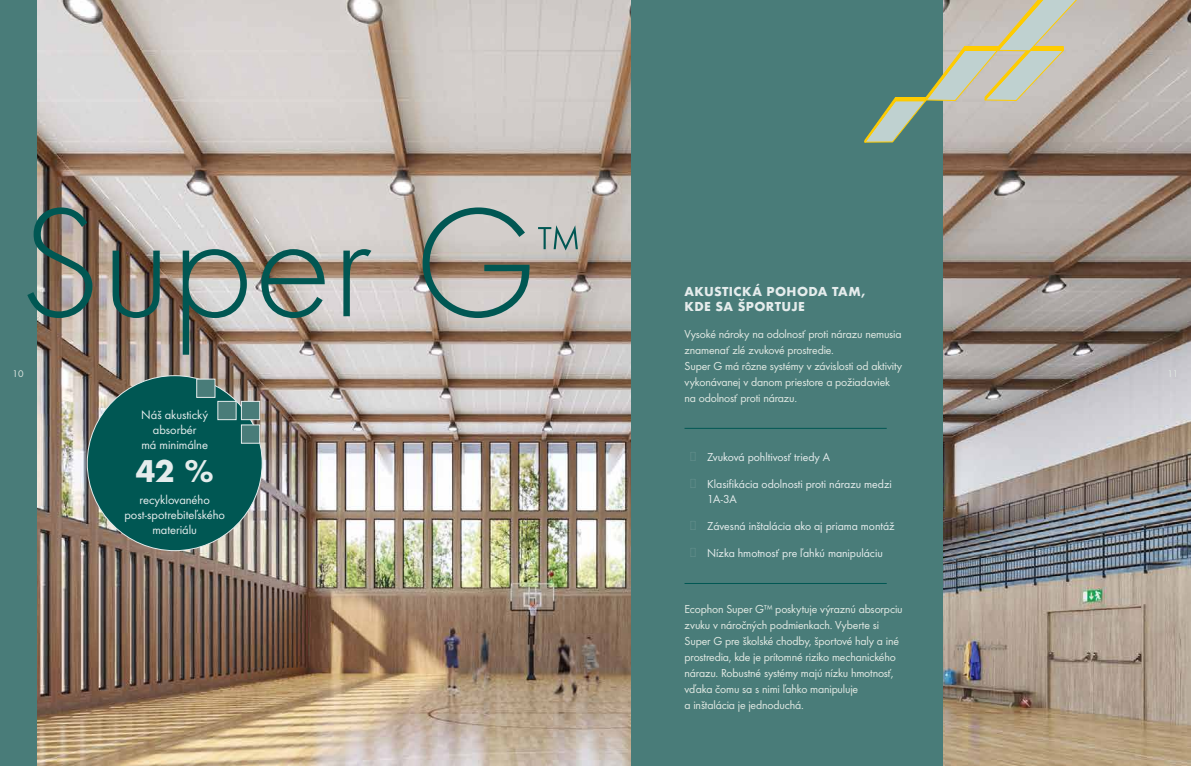
<style>
.page{position:relative;width:1191px;height:766px;background:#fff}
.page>*{position:absolute;margin:0;border:0;box-sizing:border-box;transform-origin:0 0}
.t1{font:300 160.8px "Futura";color:#005753}
.t2{font:300 58.3px "Futura";color:#005753}
.t3{font:700 29px "Futura";color:#e5ecec}
.t4{font:12.7px/15.3px "Futura Boo";letter-spacing:-.005em;color:#e5ecec;text-align:center}
.t5{font:12px/16px "Futura Boo";letter-spacing:-.015em;color:#e1e9e3}
.t6{font:12px/15px "Futura Boo";letter-spacing:-.005em;color:#e5ecec}
.t7{font:700 12px/15px "Futura";letter-spacing:.03em;color:#e5ecec}
.t8{font:10px "Futura Boo";color:#e1e9e3}
.s1{font-family:"Futura";font-weight:700;color:#83a5a3}
</style>
<div class="page">
<img style="left:36px;top:0;width:1155px;height:765px">
<div style="left:0;top:0;width:36px;height:765px;background:#497c79"></div>
<div style="left:87px;top:375px;width:175px;height:175px;background:#005753;border-radius:50%"></div>
<div style="left:196px;top:378px;width:19px;height:19px;background:#497c79;border:1px solid #e5ecec"></div>
<div style="left:241px;top:424px;width:19px;height:19px;background:#497c79;border:1px solid #e5ecec"></div>
<div style="left:217px;top:401px;width:19px;height:19px;background:#497c79;border:1px solid #e5ecec"></div>
<div style="left:241px;top:401px;width:19px;height:19px;background:#497c79;border:1px solid #e5ecec"></div>
<div style="left:631px;top:0;width:312px;height:765px;background:#497c79"></div>
<hr style="left:684px;top:428px;width:202px;height:1px;background:#005753">
<hr style="left:684px;top:583px;width:202px;height:1px;background:#005753">
<svg style="left:864px;top:0;width:222px;height:144px"></svg>
<h1 class="t1" style="left:19px;top:172px;width:521px">Super G</h1>
<h2 class="t2" style="left:538px;top:213px;width:44px">™</h2>
<p class="t7" style="left:684px;top:283px;width:182px">AKUSTICKÁ POHODA TAM,<br>KDE SA ŠPORTUJE</p>
<p class="t5" style="left:684px;top:326px;width:219px">Vysoké nároky na odolnosť proti nárazu nemusia znamenať zlé zvukové prostredie.<br>Super G má rôzne systémy v závislosti od aktivity vykonávanej v danom priestore a požiadaviek na odolnosť proti nárazu.</p>
<p class="t8" style="left:12px;top:368px;width:13px">10</p>
<p class="t8" style="left:1167px;top:368px;width:13px">11</p>
<p class="t4" style="left:141px;top:407px;width:69px">Náš akustický absorbér<br>má minimálne</p>
<h3 class="t3" style="left:136px;top:450px;width:80px">42 %</h3>
<p class="t4" style="left:124px;top:492px;width:102px">recyklovaného post-spotrebiteľského materiálu</p>
<p class="t6" style="left:690px;top:449px;width:141px"><span class="s1">●</span> Zvuková pohltivosť triedy A</p>
<p class="t6" style="left:707px;top:476px;width:186px;text-indent:-17px"><span class="s1">●</span> Klasifikácia odolnosti proti nárazu medzi<br>1A-3A</p>
<p class="t6" style="left:690px;top:518px;width:206px"><span class="s1">●</span> Závesná inštalácia ako aj priama montáž</p>
<p class="t6" style="left:690px;top:545px;width:194px"><span class="s1">●</span> Nízka hmotnosť pre ľahkú manipuláciu</p>
<p class="t5" style="left:684px;top:601px;width:220px">Ecophon Super G™ poskytuje výraznú absorpciu zvuku v náročných podmienkach. Vyberte si Super G pre školské chodby, športové haly a iné prostredia, kde je prítomné riziko mechanického nárazu. Robustné systémy majú nízku hmotnosť, vďaka čomu sa s nimi ľahko manipuluje<br>a inštalácia je jednoduchá.</p>
</div>
